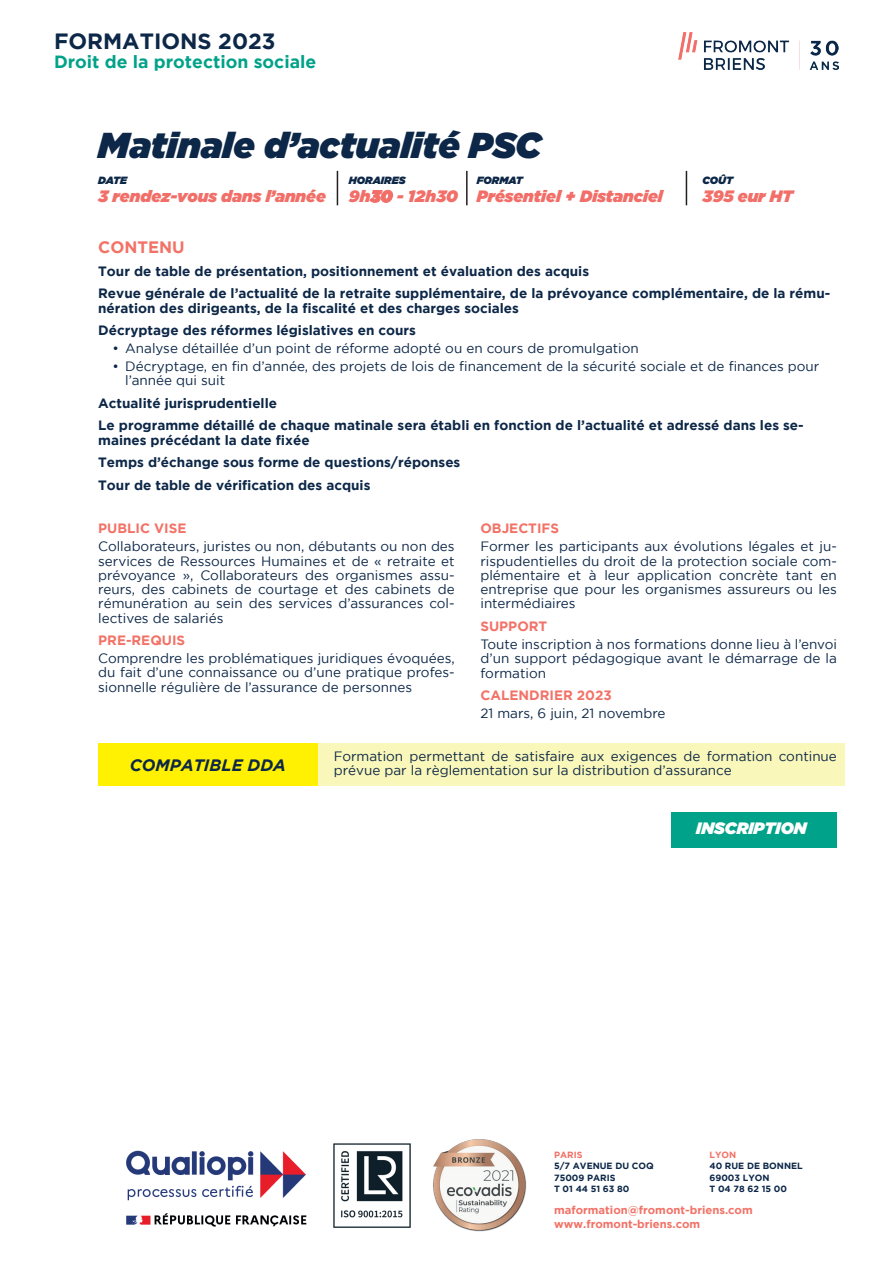
<style>
.page{position:relative;width:893px;height:1263px;background:#fff}
.page>*{position:absolute;margin:0;border:0;box-sizing:border-box;transform-origin:0 0}
.t1{font:italic 900 36px "Gotham";color:#0c2747}
.t2{font:700 22.05px "Gotham";color:#0c2747}
.t3{font:700 17.7px "Gotham";color:#00a289}
.t4{font:italic 900 16.5px "Gotham";color:#f26e68}
.t5{font:italic 700 16.5px "Gotham";color:#0c2747}
.t6{font:italic 900 16.5px "Gotham";color:#fff}
.t7{font:700 16.5px "Gotham";color:#f27267}
.t8{font:13.5px/14.2px "Gotham";color:#0c2747;text-align:justify}
.t9{font:700 13.5px/22.5px "Gotham";color:#0c2747}
.t10{font:700 13.5px "Gotham";color:#f27267}
.t11{font:700 11.25px/14.2px "Gotham";color:#f27267}
.t12{font:italic 900 10.5px "Gotham";color:#0c2747}
.t13{font:700 9px/11.4px "Gotham";color:#0c2747}
.t14{font:700 9px "Gotham";color:#f27267}
</style>
<div class="page">
<img style="left:126px;top:1150px;width:181px;height:77px">
<img style="left:333px;top:1143px;width:78px;height:85px">
<img style="left:433px;top:1139px;width:93px;height:93px">
<img style="left:678px;top:33px;width:161px;height:37px">
<hr style="left:337px;top:171px;width:1px;height:34px;background:#231f20">
<hr style="left:466px;top:171px;width:2px;height:34px;background:#231f20">
<hr style="left:686px;top:171px;width:1px;height:34px;background:#231f20">
<div style="left:318px;top:744px;width:527px;height:42px;background:#faf7ba"></div>
<div style="left:98px;top:744px;width:220px;height:42px;background:#fff101"></div>
<div style="left:671px;top:812px;width:166px;height:35px;background:#00a289"></div>
<h2 class="t2" style="left:54px;top:28px;width:223px">FORMATIONS 2023</h2>
<h3 class="t3" style="left:54px;top:51px;width:264px">Droit de la protection sociale</h3>
<h1 class="t1" style="left:98px;top:124px;width:445px">Matinale d’actualité PSC</h1>
<p class="t12" style="left:98px;top:174px;width:30px">DATE</p>
<p class="t4" style="left:98px;top:186px;width:229px">3 rendez-vous dans l’année</p>
<p class="t12" style="left:349px;top:174px;width:58px">HORAIRES</p>
<p class="t4" style="left:349px;top:187px;width:111px">9h30 - 12h30</p>
<p class="t12" style="left:477px;top:174px;width:47px">FORMAT</p>
<p class="t4" style="left:477px;top:186px;width:188px">Présentiel + Distanciel</p>
<p class="t12" style="left:702px;top:174px;width:32px">COÛT</p>
<p class="t4" style="left:702px;top:186px;width:92px">395 eur HT</p>
<p class="t7" style="left:98px;top:238px;width:88px">CONTENU</p>
<p class="t9" style="left:98px;top:260px;width:734px">Tour de table de présentation, positionnement et évaluation des acquis<br>Revue générale de l’actualité de la retraite supplémentaire, de la prévoyance complémentaire, de la rému-</p>
<p class="t9" style="left:98px;top:296px;width:422px">nération des dirigeants, de la fiscalité et des charges sociales<br>Décryptage des réformes législatives en cours</p>
<p class="t8" style="left:112px;top:341px;width:528px">• Analyse détaillée d’un point de réforme adopté ou en cours de promulgation</p>
<p class="t8" style="left:125px;top:359px;width:696px;text-indent:-13px">• Décryptage, en fin d’année, des projets de lois de financement de la sécurité sociale et de finances pour l’année qui suit</p>
<p class="t9" style="left:98px;top:392px;width:707px">Actualité jurisprudentielle<br>Le programme détaillé de chaque matinale sera établi en fonction de l’actualité et adressé dans les se-</p>
<p class="t9" style="left:98px;top:428px;width:364px">maines précédant la date fixée<br>Temps d’échange sous forme de questions/réponses<br>Tour de table de vérification des acquis</p>
<p class="t10" style="left:98px;top:521px;width:90px">PUBLIC VISE</p>
<p class="t8" style="left:98px;top:539px;width:358px">Collaborateurs, juristes ou non, débutants ou non des services de Ressources Humaines et de « retraite et prévoyance », Collaborateurs des organismes assu&shy;reurs, des cabinets de courtage et des cabinets de rémunération au sein des services d’assurances col&shy;lectives de salariés</p>
<p class="t10" style="left:98px;top:633px;width:88px">PRE-REQUIS</p>
<p class="t8" style="left:98px;top:651px;width:358px">Comprendre les problématiques juridiques évoquées, du fait d’une connaissance ou d’une pratique profes&shy;sionnelle régulière de l’assurance de personnes</p>
<p class="t10" style="left:480px;top:521px;width:80px">OBJECTIFS</p>
<p class="t8" style="left:480px;top:539px;width:358px">Former les participants aux évolutions légales et ju&shy;rispudentielles du droit de la protection sociale com&shy;plémentaire et à leur application concrète tant en entreprise que pour les organismes assureurs ou les intermédiaires</p>
<p class="t10" style="left:480px;top:618px;width:68px">SUPPORT</p>
<p class="t8" style="left:480px;top:637px;width:358px">Toute inscription à nos formations donne lieu à l’envoi d’un support pédagogique avant le démarrage de la formation</p>
<p class="t10" style="left:480px;top:687px;width:133px">CALENDRIER 2023</p>
<p class="t8" style="left:480px;top:706px;width:187px">21 mars, 6 juin, 21 novembre</p>
<p class="t8" style="left:334px;top:749px;width:505px">Formation permettant de satisfaire aux exigences de formation continue</p>
<p class="t5" style="left:130px;top:755px;width:157px">COMPATIBLE DDA</p>
<p class="t8" style="left:334px;top:763px;width:399px">prévue par la règlementation sur la distribution d’assurance</p>
<p class="t6" style="left:696px;top:819px;width:112px">INSCRIPTION</p>
<p class="t14" style="left:709px;top:1149px;width:28px">LYON</p>
<p class="t13" style="left:709px;top:1160px;width:95px">40 RUE DE BONNEL<br>69003 LYON<br>T 04 78 62 15 00</p>
<p class="t11" style="left:554px;top:1202px;width:200px">maformation@fromont-briens.com www.fromont-briens.com</p>
<p class="t14" style="left:554px;top:1149px;width:30px">PARIS</p>
<p class="t13" style="left:554px;top:1160px;width:101px">5/7 AVENUE DU COQ<br>75009 PARIS<br>T 01 44 51 63 80</p>
</div>
